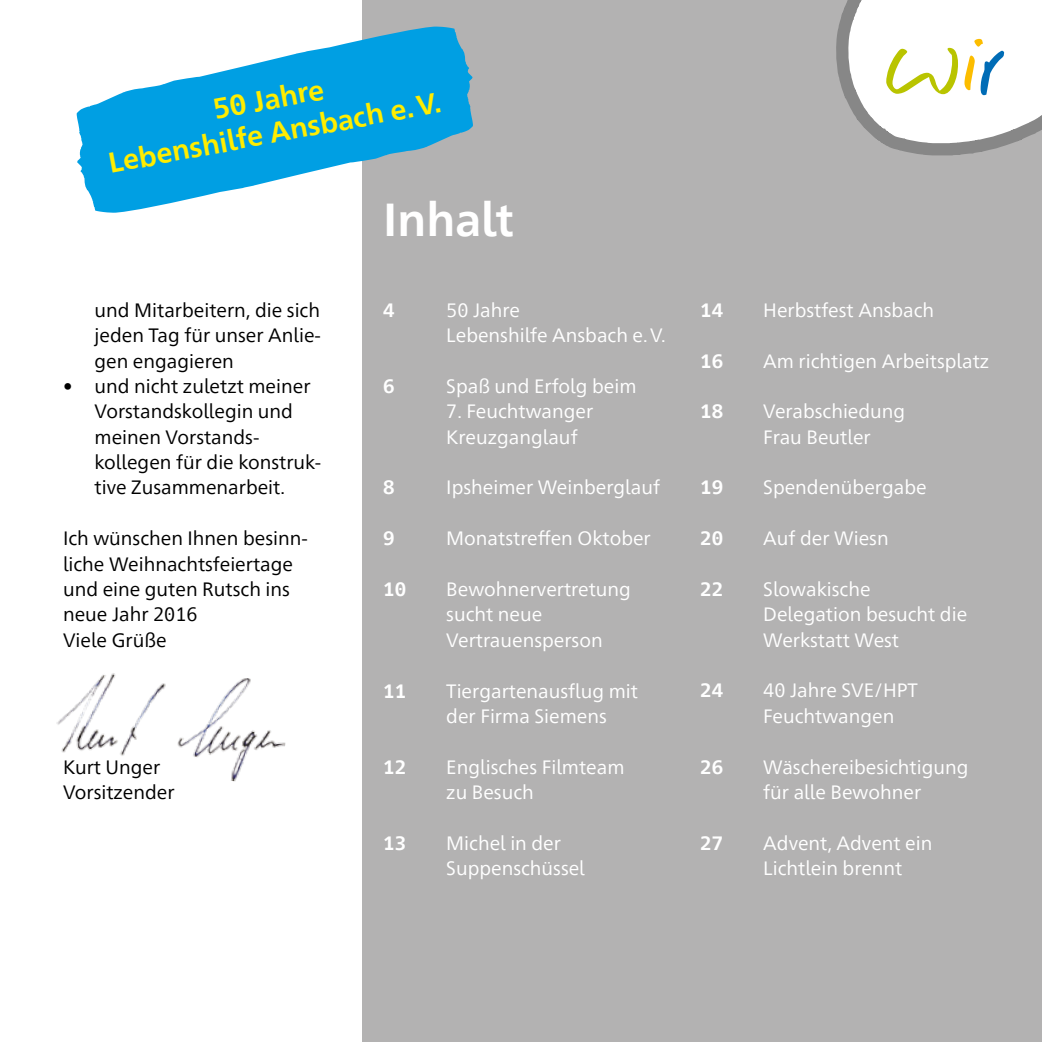
<style>
.page{position:relative;width:1042px;height:1042px;background:#fff}
.page>*{position:absolute;margin:0;border:0;box-sizing:border-box;transform-origin:0 0}
.t1{font:118.48px "Nifty Script";color:#b9c400}
.t2{font:700 46.02px "Frutiger Neue 1450 Pro";color:#fff}
.t3{font:700 28.35px/34.1px "Frutiger Neue 1450 Pro";color:#ffed00;text-align:center}
.t4{font:19.25px/25.4px "Frutiger Neue 1450 Pro";color:#fff}
.t5{font:19.25px/25.4px "Frutiger Neue 1450 Pro";color:#000}
.t6{font:700 19.25px "Frutiger Neue 1450 Pro";color:#fff}
.s1{color:#fcbd00}
.s2{color:#006cb6}
</style>
<div class="page">
<div style="left:362px;top:0;width:680px;height:1042px;background:#b3b2b2"></div>
<img style="left:56px;top:673px;width:230px;height:109px">
<svg style="left:76px;top:26px;width:397px;height:187px;fill:#009fe3"></svg>
<svg style="left:836px;top:0;width:206px;height:156px;background:#e8e8e8"></svg>
<h3 class="t3" style="left:99px;top:110px;width:339px;rotate:-10deg">50 Jahre<br>Lebenshilfe Ansbach e.V.</h3>
<p class="t5" style="left:94px;top:296px;width:228px;text-align:justify">und Mitarbeitern, die sich jeden Tag für unser Anlie&shy;gen engagieren</p>
<p class="t5" style="left:94px;top:372px;width:228px;text-indent:-31px">• und nicht zuletzt meiner<br>Vorstandskollegin und meinen Vorstands&shy;kollegen für die konstruk&shy;tive Zusammenarbeit.</p>
<p class="t5" style="left:63px;top:524px;width:246px">Ich wünschen Ihnen besinn&shy;liche Weihnachtsfeiertage und eine guten Rutsch ins neue Jahr 2016<br>Viele Grüße</p>
<p class="t5" style="left:63px;top:753px;width:113px">Kurt Unger<br>Vorsitzender</p>
<h2 class="t2" style="left:383px;top:187px;width:132px">Inhalt</h2>
<p class="t6" style="left:383px;top:296px;width:13px">4</p>
<p class="t4" style="left:446px;top:296px;width:221px">50 Jahre<br>Lebenshilfe Ansbach e.V.</p>
<p class="t6" style="left:383px;top:372px;width:13px">6</p>
<p class="t4" style="left:446px;top:372px;width:192px">Spaß und Erfolg beim</p>
<p class="t4" style="left:446px;top:397px;width:148px">7. Feuchtwanger<br>Kreuzganglauf</p>
<p class="t6" style="left:383px;top:474px;width:13px">8</p>
<p class="t4" style="left:446px;top:473px;width:215px">Ipsheimer Weinberglauf</p>
<p class="t6" style="left:383px;top:524px;width:13px">9</p>
<p class="t4" style="left:446px;top:524px;width:206px">Monatstreffen Oktober</p>
<p class="t6" style="left:383px;top:575px;width:24px">10</p>
<p class="t4" style="left:446px;top:575px;width:186px">Bewohnervertretung sucht neue<br>Vertrauensperson</p>
<p class="t6" style="left:383px;top:677px;width:24px">11</p>
<p class="t4" style="left:446px;top:676px;width:193px">Tiergartenausflug mit der Firma Siemens</p>
<p class="t6" style="left:383px;top:753px;width:24px">12</p>
<p class="t4" style="left:446px;top:753px;width:180px">Englisches Filmteam zu Besuch</p>
<p class="t6" style="left:383px;top:829px;width:24px">13</p>
<p class="t4" style="left:446px;top:829px;width:140px">Michel in der<br>Suppenschüssel</p>
<h1 class="t1" style="left:884px;top:-33px;width:117px">w<span class="s1">i</span><span class="s2">r</span></h1>
<p class="t6" style="left:700px;top:296px;width:24px">14</p>
<p class="t4" style="left:763px;top:296px;width:172px">Herbstfest Ansbach</p>
<p class="t6" style="left:700px;top:347px;width:24px">16</p>
<p class="t4" style="left:763px;top:347px;width:228px">Am richtigen Arbeitsplatz</p>
<p class="t6" style="left:700px;top:398px;width:24px">18</p>
<p class="t4" style="left:763px;top:397px;width:144px">Verabschiedung<br>Frau Beutler</p>
<p class="t6" style="left:700px;top:474px;width:24px">19</p>
<p class="t4" style="left:763px;top:473px;width:165px">Spendenübergabe</p>
<p class="t6" style="left:700px;top:524px;width:24px">20</p>
<p class="t4" style="left:763px;top:524px;width:127px">Auf der Wiesn</p>
<p class="t6" style="left:700px;top:575px;width:24px">22</p>
<p class="t4" style="left:763px;top:575px;width:205px">Slowakische<br>Delegation besucht die<br>Werkstatt West</p>
<p class="t6" style="left:700px;top:677px;width:24px">24</p>
<p class="t4" style="left:763px;top:676px;width:156px">40 Jahre SVE/HPT<br>Feuchtwangen</p>
<p class="t6" style="left:700px;top:753px;width:24px">26</p>
<p class="t4" style="left:763px;top:753px;width:207px">Wäschereibesichtigung für alle Bewohner</p>
<p class="t6" style="left:700px;top:829px;width:24px">27</p>
<p class="t4" style="left:763px;top:829px;width:171px">Advent, Advent ein<br>Lichtlein brennt</p>
</div>
